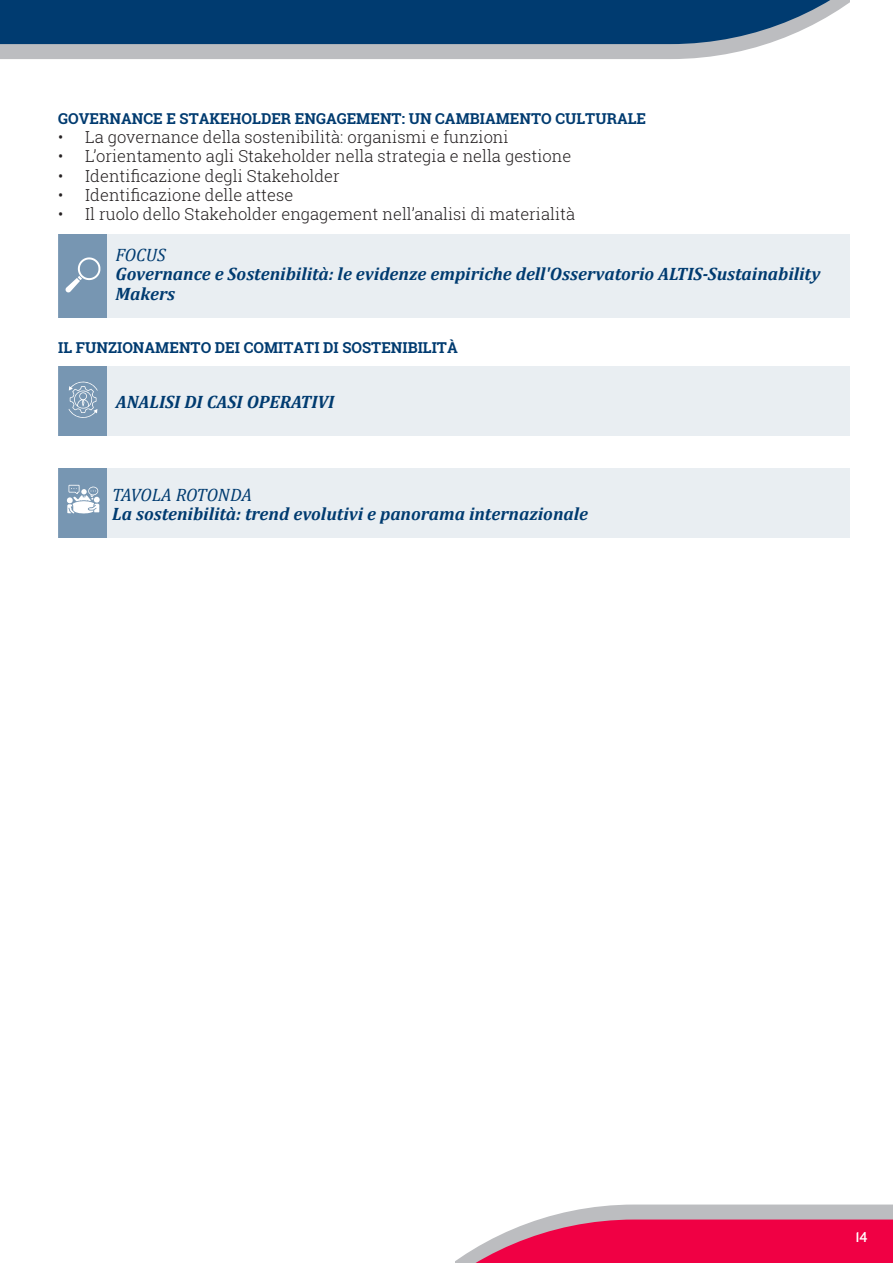
<style>
.page{position:relative;width:893px;height:1263px;background:#fff}
.page>*{position:absolute;margin:0;border:0;box-sizing:border-box;transform-origin:0 0}
.t1{font:italic 700 18px/19.5px "Cambria";color:#003b70}
.t2{font:italic 18px "Cambria";letter-spacing:-.005em;color:#003b70}
.t3{font:300 16.5px "Roboto Slab";color:#231f20}
.t4{font:700 15px "Roboto Slab";color:#003b70}
.t5{font:15px "Knockout HTF31 Junior Middlewt";color:#fff}
</style>
<div class="page">
<div style="left:59px;top:468px;width:790px;height:70px;background:#e9eef2"></div>
<div style="left:59px;top:468px;width:48px;height:70px;background:#7796b2"></div>
<svg style="left:67px;top:485px;width:33px;height:28px"></svg>
<div style="left:59px;top:366px;width:790px;height:70px;background:#e9eef2"></div>
<div style="left:59px;top:366px;width:48px;height:70px;background:#7796b2"></div>
<svg style="left:69px;top:381px;width:29px;height:37px"></svg>
<svg style="left:455px;top:1204px;width:438px;height:59px;background:#e5527d"></svg>
<svg style="left:0;top:44px;width:766px;height:15px;background:#bdbec2"></svg>
<svg style="left:0;top:0;width:849px;height:44px;background:#114878"></svg>
<div style="left:59px;top:234px;width:790px;height:84px;background:#e9eef2"></div>
<div style="left:59px;top:234px;width:48px;height:84px;background:#7796b2"></div>
<svg style="left:66px;top:257px;width:34px;height:35px"></svg>
<p class="t4" style="left:58px;top:109px;width:589px">GOVERNANCE E STAKEHOLDER ENGAGEMENT: UN CAMBIAMENTO CULTURALE</p>
<p class="t3" style="left:58px;top:126px;width:452px">• La governance della sostenibilità: organismi e funzioni</p>
<p class="t3" style="left:58px;top:145px;width:514px">• L’orientamento agli Stakeholder nella strategia e nella gestione</p>
<p class="t3" style="left:58px;top:164px;width:283px">• Identificazione degli Stakeholder</p>
<p class="t3" style="left:58px;top:183px;width:236px">• Identificazione delle attese</p>
<p class="t3" style="left:58px;top:202px;width:518px">• Il ruolo dello Stakeholder engagement nell’analisi di materialità</p>
<p class="t2" style="left:116px;top:242px;width:52px">FOCUS</p>
<p class="t1" style="left:116px;top:264px;width:706px">Governance e Sostenibilità: le evidenze empiriche dell'Osservatorio ALTIS-Sustainability<br>Makers</p>
<p class="t4" style="left:58px;top:337px;width:401px">IL FUNZIONAMENTO DEI COMITATI DI SOSTENIBILITÀ</p>
<p class="t1" style="left:116px;top:391px;width:220px">ANALISI DI CASI OPERATIVI</p>
<p class="t2" style="left:112px;top:482px;width:141px">TAVOLA ROTONDA</p>
<p class="t1" style="left:112px;top:504px;width:477px">La sostenibilità: trend evolutivi e panorama internazionale</p>
<p class="t5" style="left:855px;top:1229px;width:14px">14</p>
</div>
